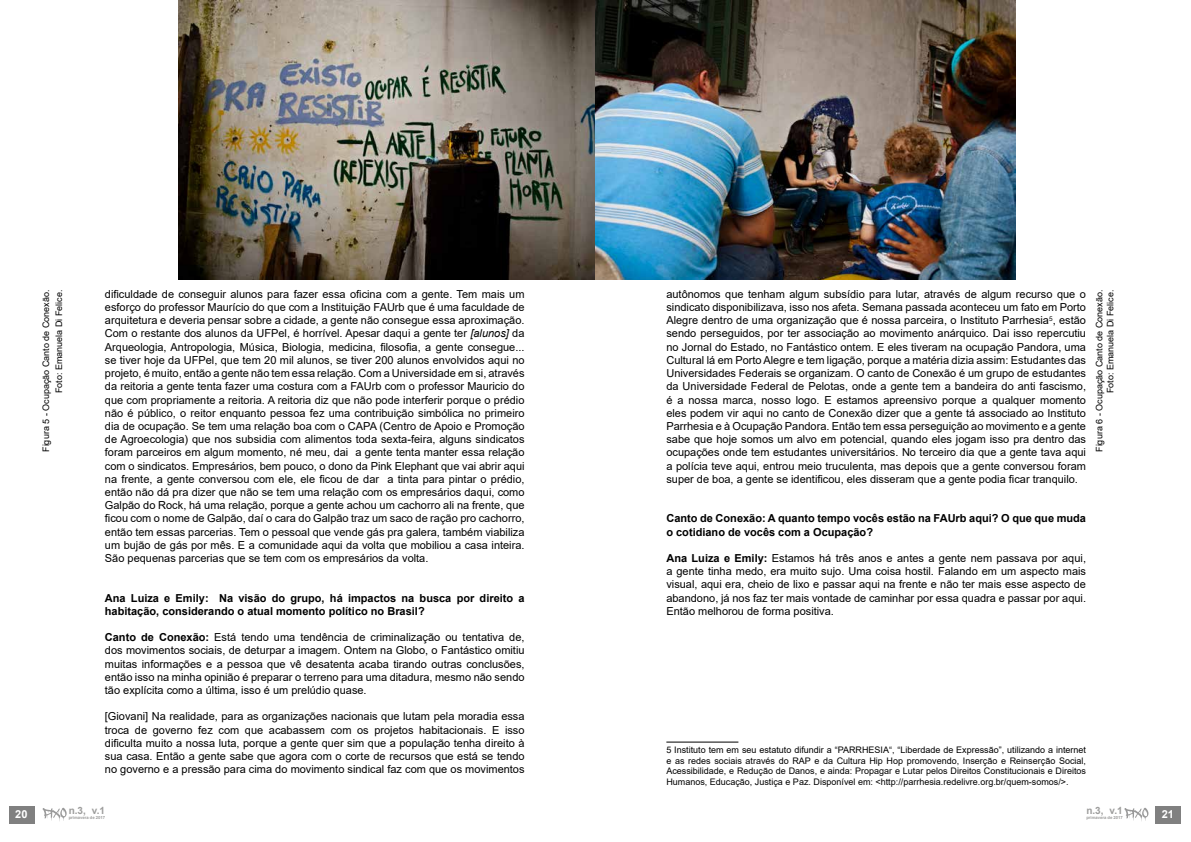
<style>
.page{position:relative;width:1191px;height:842px;background:#fff}
.page>*{position:absolute;margin:0;border:0;box-sizing:border-box;transform-origin:0 0}
.t1{font:11px/13.2px "Arial";color:#000;text-align:justify}
.t2{font:700 11px/13.2px "Arial";color:#000}
.t3{font:700 11px "Arial";color:#fff}
.t4{font:700 10px "Arial";color:#9d9d9c}
.t5{font:9px/10.8px "Arial";color:#000;text-align:right}
.t6{font:700 4.2px "Arial";color:#9d9d9c}
.s1{font-style:italic}
.s2{font-weight:700}
</style>
<div class="page">
<div style="left:1155px;top:806px;width:25px;height:17px;background:#808080"></div>
<svg style="left:1124px;top:808px;width:24px;height:13px"></svg>
<div style="left:9px;top:806px;width:25px;height:17px;background:#808080"></div>
<svg style="left:43px;top:808px;width:24px;height:13px"></svg>
<hr style="left:666px;top:741px;width:72px;height:1px;background:#000">
<img style="left:178px;top:0;width:837px;height:280px">
<p class="t3" style="left:15px;top:806px;width:14px">20</p>
<p class="t1" style="left:105px;top:287px;width:421px">dificuldade de conseguir alunos para fazer essa oficina com a gente. Tem mais um esforço do professor Maurício do que com a Instituição FAUrb que é uma faculdade de arquitetura e deveria pensar sobre a cidade, a gente não consegue essa aproximação.<br>Com o restante dos alunos da UFPel, é horrível. Apesar daqui a gente ter <span class="s1">[alunos]</span> da Arqueologia, Antropologia, Música, Biologia, medicina, filosofia, a gente consegue... se tiver hoje da UFPel, que tem 20 mil alunos, se tiver 200 alunos envolvidos aqui no projeto, é muito, então a gente não tem essa relação. Com a Universidade em si, através da reitoria a gente tenta fazer uma costura com a FAUrb com o professor Mauricio do que com propriamente a reitoria. A reitoria diz que não pode interferir porque o prédio não é público, o reitor enquanto pessoa fez uma contribuição simbólica no primeiro dia de ocupação. Se tem uma relação boa com o CAPA (Centro de Apoio e Promoção de Agroecologia) que nos subsidia com alimentos toda sexta-feira, alguns sindicatos foram parceiros em algum momento, né meu, dai a gente tenta manter essa relação com o sindicatos. Empresários, bem pouco, o dono da Pink Elephant que vai abrir aqui na frente, a gente conversou com ele, ele ficou de dar a tinta para pintar o prédio, então não dá pra dizer que não se tem uma relação com os empresários daqui, como Galpão do Rock, há uma relação, porque a gente achou um cachorro ali na frente, que ficou com o nome de Galpão, daí o cara do Galpão traz um saco de ração pro cachorro, então tem essas parcerias. Tem o pessoal que vende gás pra galera, também viabiliza um bujão de gás por mês. E a comunidade aqui da volta que mobiliou a casa inteira.<br>São pequenas parcerias que se tem com os empresários da volta.</p>
<p class="t2" style="left:105px;top:591px;width:421px">Ana Luiza e Emily: Na visão do grupo, há impactos na busca por direito a habitação, considerando o atual momento político no Brasil?</p>
<p class="t1" style="left:105px;top:631px;width:421px"><span class="s2">Canto de Conexão:</span> Está tendo uma tendência de criminalização ou tentativa de, dos movimentos sociais, de deturpar a imagem. Ontem na Globo, o Fantástico omitiu muitas informações e a pessoa que vê desatenta acaba tirando outras conclusões, então isso na minha opinião é preparar o terreno para uma ditadura, mesmo não sendo tão explícita como a última, isso é um prelúdio quase.</p>
<p class="t1" style="left:105px;top:710px;width:421px">[Giovani] Na realidade, para as organizações nacionais que lutam pela moradia essa troca de governo fez com que acabassem com os projetos habitacionais. E isso dificulta muito a nossa luta, porque a gente quer sim que a população tenha direito à sua casa. Então a gente sabe que agora com o corte de recursos que está se tendo no governo e a pressão para cima do movimento sindical faz com que os movimentos</p>
<p class="t1" style="left:666px;top:287px;width:421px">autônomos que tenham algum subsídio para lutar, através de algum recurso que o sindicato disponibilizava, isso nos afeta. Semana passada aconteceu um fato em Porto Alegre dentro de uma organização que é nossa parceira, o Instituto Parrhesia<sup>5</sup>, estão sendo perseguidos, por ter associação ao movimento anárquico. Dai isso repercutiu no Jornal do Estado, no Fantástico ontem. E eles tiveram na ocupação Pandora, uma Cultural lá em Porto Alegre e tem ligação, porque a matéria dizia assim: Estudantes das Universidades Federais se organizam. O canto de Conexão é um grupo de estudantes da Universidade Federal de Pelotas, onde a gente tem a bandeira do anti fascismo, é a nossa marca, nosso logo. E estamos apreensivo porque a qualquer momento eles podem vir aqui no canto de Conexão dizer que a gente tá associado ao Instituto Parrhesia e à Ocupação Pandora. Então tem essa perseguição ao movimento e a gente sabe que hoje somos um alvo em potencial, quando eles jogam isso pra dentro das ocupações onde tem estudantes universitários. No terceiro dia que a gente tava aqui a polícia teve aqui, entrou meio truculenta, mas depois que a gente conversou foram super de boa, a gente se identificou, eles disseram que a gente podia ficar tranquilo.</p>
<p class="t2" style="left:666px;top:512px;width:421px">Canto de Conexão: A quanto tempo vocês estão na FAUrb aqui? O que que muda o cotidiano de vocês com a Ocupação?</p>
<p class="t1" style="left:666px;top:551px;width:421px"><span class="s2">Ana Luiza e Emily:</span> Estamos há três anos e antes a gente nem passava por aqui, a gente tinha medo, era muito sujo. Uma coisa hostil. Falando em um aspecto mais visual, aqui era, cheio de lixo e passar aqui na frente e não ter mais esse aspecto de abandono, já nos faz ter mais vontade de caminhar por essa quadra e passar por aqui.<br>Então melhorou de forma positiva.</p>
<p class="t5" style="left:39px;top:452px;width:164px;line-height:13.2px;rotate:-90deg">Figura 5 - Ocupação Canto de Conexão.<br>Foto: Emanuela Di Felice.</p>
<p class="t5" style="left:1094px;top:452px;width:164px;rotate:-90deg">Figura 6 - Ocupação Canto de Conexão.<br>Foto: Emanuela Di Felice.</p>
<p class="t5" style="left:666px;top:744px;width:421px;text-align:justify">5 Instituto tem em seu estatuto difundir a “PARRHESIA“, “Liberdade de Expressão”, utilizando a internet e as redes sociais através do RAP e da Cultura Hip Hop promovendo, Inserção e Reinserção Social, Acessibilidade, e Redução de Danos, e ainda: Propagar e Lutar pelos Direitos Constitucionais e Direitos Humanos, Educação, Justiça e Paz. Disponível em: &lt;http://parrhesia.redelivre.org.br/quem-somos/&gt;.</p>
<p class="t4" style="left:69px;top:804px;width:38px">n.3, v.1</p>
<p class="t6" style="left:69px;top:815px;width:38px">primavera de 2017</p>
<p class="t4" style="left:1086px;top:804px;width:38px">n.3, v.1</p>
<p class="t6" style="left:1086px;top:815px;width:38px">primavera de 2017</p>
<p class="t3" style="left:1161px;top:806px;width:14px">21</p>
</div>
